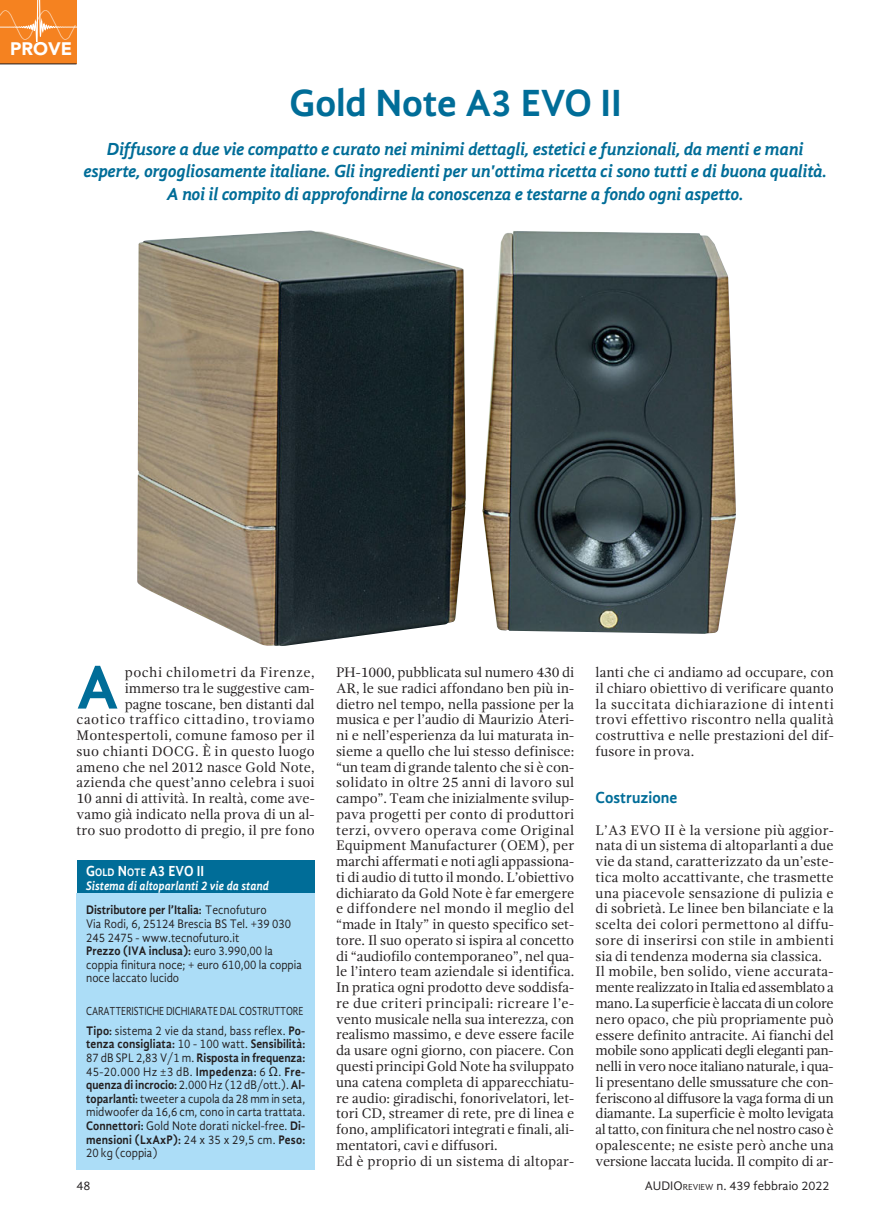
<style>
.page{position:relative;width:893px;height:1214px;background:#fff}
.page>*{position:absolute;margin:0;border:0;box-sizing:border-box;transform-origin:0 0}
.t1{font:700 63.75px "Gandhi Sans";color:#006d98}
.t2{font:700 39px "Gandhi Sans";letter-spacing:-.005em;color:#006d98}
.t3{font:italic 700 18px/22.5px "Gandhi Sans";letter-spacing:-.02em;color:#006d98;text-align:center}
.t4{font:900 18px "Avenir";color:#fff}
.t5{font:700 16.5px "Gandhi Sans";color:#006d98;scale:.95 1}
.t6{font:700 15px "Gandhi Sans";color:#fff;scale:.9 1}
.t7{font:14.25px/15.8px "Gandhi Serif";letter-spacing:-.01em;color:#231f20}
.t8{font:12.75px/13.6px "Gandhi Sans";color:#231f20;scale:.9 1}
.t9{font:italic 700 12.75px/24.8px "Gandhi Sans";color:#fff;scale:.9 1}
.t10{font:12.75px "Gandhi Sans";color:#231f20}
.t11{font:12px "Gandhi Sans";letter-spacing:-.015em;color:#231f20;scale:.8 1}
.s1{font-size:11.25px}
.s2{font-style:normal;color:#231f20}
.s3{font-weight:400;font-style:normal;color:#231f20}
.s4{font-weight:700}
.s5{font-family:"Lucida Grande"}
.s6{font-size:9px}
</style>
<div class="page">
<div style="left:0;top:0;width:76px;height:64px;background:#f58220"></div>
<hr style="left:0;top:63px;width:76px;height:1px;background:#231f20">
<svg style="left:0;top:0;width:77px;height:41px"></svg>
<div style="left:76px;top:860px;width:238px;height:34px;background:#006d98"></div>
<div style="left:76px;top:893px;width:239px;height:276px;background:#acddf7"></div>
<img style="left:137px;top:230px;width:599px;height:416px">
<p class="t4" style="left:10px;top:41px;width:63px">PROVE</p>
<h2 class="t2" style="left:289px;top:88px;width:334px">Gold Note A3 EVO II</h2>
<p class="t3" style="left:83px;top:139px;width:745px">Diffusore a due vie compatto e curato nei minimi dettagli, estetici e funzionali, da menti e mani esperte, orgogliosamente italiane. Gli ingredienti per un'ottima ricetta ci sono tutti e di buona qualità.<br>A noi il compito di approfondirne la conoscenza e testarne a fondo ogni aspetto.</p>
<h1 class="t1" style="left:76px;top:662px;width:44px">A</h1>
<p class="t7" style="left:76px;top:665px;width:240px;text-align:right">pochi chilometri da Firenze, immerso tra le suggestive cam-<br>pagne toscane, ben distanti dal caotico traffico cittadino, troviamo Montespertoli, comune famoso per il suo chianti DOCG. È in questo luogo ameno che nel 2012 nasce Gold Note, azienda che quest’anno celebra i suoi 10 anni di attività. In realtà, come ave&shy;vamo già indicato nella prova di un al&shy;tro suo prodotto di pregio, il pre fono</p>
<p class="t7" style="left:595px;top:665px;width:240px;text-align:justify">lanti che ci andiamo ad occupare, con il chiaro obiettivo di verificare quanto la succitata dichiarazione di intenti trovi effettivo riscontro nella qualità costruttiva e nelle prestazioni del dif&shy;fusore in prova.</p>
<p class="t7" style="left:336px;top:665px;width:240px">PH-1000, pubblicata sul numero 430 di AR, le sue radici affondano ben più in&shy;dietro nel tempo, nella passione per la musica e per l’audio di Maurizio Ateri&shy;ni e nell’esperienza da lui maturata in&shy;sieme a quello che lui stesso definisce: “un team di grande talento che si è con&shy;solidato in oltre 25 anni di lavoro sul campo”. Team che inizialmente svilup&shy;pava progetti per conto di produttori terzi, ovvero operava come Original Equipment Manufacturer (OEM), per marchi affermati e noti agli appassiona&shy;ti di audio di tutto il mondo. L’obiettivo dichiarato da Gold Note è far emergere e diffondere nel mondo il meglio del “made in Italy” in questo specifico set&shy;tore. Il suo operato si ispira al concetto di “audiofilo contemporaneo”, nel qua&shy;le l’intero team aziendale si identifica.<br>In pratica ogni prodotto deve soddisfa&shy;re due criteri principali: ricreare l’e&shy;vento musicale nella sua interezza, con realismo massimo, e deve essere facile da usare ogni giorno, con piacere. Con questi principi Gold Note ha sviluppato una catena completa di apparecchiatu&shy;re audio: giradischi, fonorivelatori, let&shy;tori CD, streamer di rete, pre di linea e fono, amplificatori integrati e finali, ali&shy;mentatori, cavi e diffusori.<br>Ed è proprio di un sistema di altopar-</p>
<p class="t5" style="left:595px;top:791px;width:87px">Costruzione</p>
<p class="t7" style="left:595px;top:823px;width:240px">L’A3 EVO II è la versione più aggior&shy;nata di un sistema di altoparlanti a due vie da stand, caratterizzato da un’este&shy;tica molto accattivante, che trasmette una piacevole sensazione di pulizia e di sobrietà. Le linee ben bilanciate e la scelta dei colori permettono al diffu&shy;sore di inserirsi con stile in ambienti sia di tendenza moderna sia classica.<br>Il mobile, ben solido, viene accurata&shy;mente realizzato in Italia ed assemblato a mano. La superficie è laccata di un colore nero opaco, che più propriamente può essere definito antracite. Ai fianchi del mobile sono applicati degli eleganti pan&shy;nelli in vero noce italiano naturale, i qua&shy;li presentano delle smussature che con&shy;feriscono al diffusore la vaga forma di un diamante. La superficie è molto levigata al tatto, con finitura che nel nostro caso è opalescente; ne esiste però anche una versione laccata lucida. Il compito di ar-</p>
<p class="t6" style="left:86px;top:864px;width:133px">G<span class="s1">OLD</span> N<span class="s1">OTE</span> A3 EVO II</p>
<p class="t9" style="left:86px;top:874px;width:205px">Sistema di altoparlanti 2 vie da stand<br><span class="s2">Distributore per l’Italia:</span> <span class="s3">Tecnofuturo</span></p>
<p class="t8" style="left:86px;top:917px;width:241px">Via Rodi, 6, 25124 Brescia BS Tel. +39 030<br>245 2475 - www.tecnofuturo.it<br><span class="s4">Prezzo (IVA inclusa):</span> euro 3.990,00 la coppia finitura noce; + euro 610,00 la coppia noce laccato lucido</p>
<p class="t11" style="left:86px;top:1006px;width:273px">CARATTERISTICHE DICHIARATE DAL COSTRUTTORE</p>
<p class="t8" style="left:86px;top:1024px;width:245px;text-align:justify"><span class="s4">Tipo:</span> sistema 2 vie da stand, bass reflex. <span class="s4">Po&shy;tenza consigliata:</span> 10 - 100 watt. <span class="s4">Sensibilità:<br></span>87 dB SPL 2,83 V/1 m. <span class="s4">Risposta in frequenza:<br></span>45-20.000 Hz ±3 dB. <span class="s4">Impedenza:</span> 6 <span class="s5">Ω</span>. <span class="s4">Fre&shy;quenza di incrocio:</span> 2.000 Hz (12 dB/ott.). <span class="s4">Al&shy;toparlanti:</span> tweeter a cupola da 28 mm in seta, midwoofer da 16,6 cm, cono in carta trattata.<br><span class="s4">Connettori:</span> Gold Note dorati nickel-free. <span class="s4">Di&shy;mensioni (LxAxP):</span> 24 x 35 x 29,5 cm. <span class="s4">Peso:<br></span>20 kg (coppia)</p>
<p class="t10" style="left:76px;top:1180px;width:16px">48</p>
<p class="t10" style="left:644px;top:1180px;width:186px">AUDIO<span class="s6">REVIEW</span> n. 439 febbraio 2022</p>
</div>
